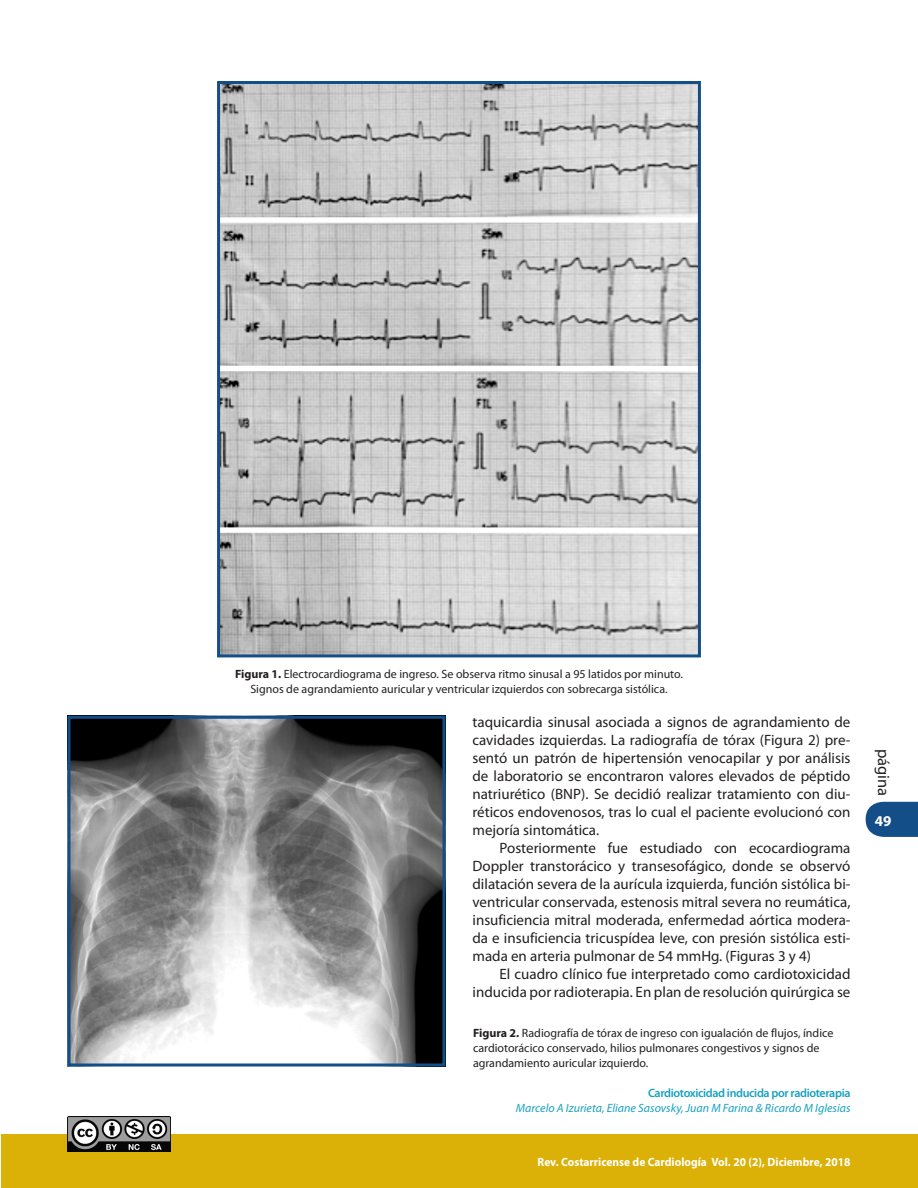
<style>
.page{position:relative;width:918px;height:1188px;background:#fff}
.page>*{position:absolute;margin:0;border:0;box-sizing:border-box;transform-origin:0 0}
.t1{font:16.5px "Myriad Pro";color:#231f20}
._00-Texto_Normal{font:15px/18px "Myriad Pro";color:#231f20;text-align:justify}
.t2{font:700 15px "Myriad Pro";color:#fff}
._08_1-Pie_de_página{font:600 12.15px "Myriad Pro";letter-spacing:-.03em;color:#18a1c1}
._16-Pie_de_Figura{font:12px/15px "Myriad Pro";color:#231f20}
._09_1-Pie_de_página{font:italic 12px "Myriad Pro";color:#18a1c1}
.t3{font:700 12px "Myriad Pro";color:#fff;scale:.95 1}
.s1{font-weight:700}
</style>
<div class="page">
<svg style="left:866px;top:801px;width:52px;height:36px;background:#265c92"></svg>
<div style="left:1px;top:1134px;width:917px;height:54px;background:#dbb108"></div>
<img style="left:68px;top:1116px;width:102px;height:36px">
<img style="left:221px;top:85px;width:476px;height:568px">
<div style="left:217px;top:81px;width:484px;height:576px;border:3px solid #134e89"></div>
<img style="left:72px;top:720px;width:370px;height:342px">
<div style="left:68px;top:716px;width:378px;height:350px;border:3px solid #134e89"></div>
<p class="_16-Pie_de_Figura" style="left:235px;top:666px;width:449px"><span class="s1">Figura 1.</span> Electrocardiograma de ingreso. Se observa ritmo sinusal a 95 latidos por minuto.</p>
<p class="_16-Pie_de_Figura" style="left:250px;top:681px;width:419px">Signos de agrandamiento auricular y ventricular izquierdos con sobrecarga sistólica.</p>
<p class="_00-Texto_Normal" style="left:472px;top:713px;width:380px">taquicardia sinusal asociada a signos de agrandamiento de cavidades izquierdas. La radiografía de tórax (Figura 2) pre&shy;sentó un patrón de hipertensión venocapilar y por análisis de laboratorio se encontraron valores elevados de péptido natriurético (BNP). Se decidió realizar tratamiento con diu&shy;réticos endovenosos, tras lo cual el paciente evolucionó con mejoría sintomática.</p>
<p class="_00-Texto_Normal" style="left:472px;top:839px;width:380px;text-indent:27px">Posteriormente fue estudiado con ecocardiograma Doppler transtorácico y transesofágico, donde se observó dilatación severa de la aurícula izquierda, función sistólica bi&shy;ventricular conservada, estenosis mitral severa no reumática, insuficiencia mitral moderada, enfermedad aórtica modera&shy;da e insuficiencia tricuspídea leve, con presión sistólica esti&shy;mada en arteria pulmonar de 54 mmHg. (Figuras 3 y 4)</p>
<p class="_00-Texto_Normal" style="left:472px;top:965px;width:379px;text-align:right">El cuadro clínico fue interpretado como cardiotoxicidad inducida por radioterapia. En plan de resolución quirúrgica se</p>
<p class="_16-Pie_de_Figura" style="left:473px;top:1025px;width:362px"><span class="s1">Figura 2.</span> Radiografía de tórax de ingreso con igualación de flujos, índice cardiotorácico conservado, hilios pulmonares congestivos y signos de agrandamiento auricular izquierdo.</p>
<p class="_08_1-Pie_de_página" style="left:648px;top:1085px;width:204px">Cardiotoxicidad inducida por radioterapia</p>
<p class="_09_1-Pie_de_página" style="left:516px;top:1101px;width:336px">Marcelo A Izurieta, Eliane Sasovsky, Juan M Farina &amp; Ricardo M Iglesias</p>
<p class="t3" style="left:538px;top:1154px;width:331px">Rev. Costarricense de Cardiología Vol. 20 (2), Diciembre, 2018</p>
<p class="t1" style="left:894px;top:749px;width:49px;rotate:90deg">página</p>
<p class="t2" style="left:875px;top:811px;width:18px">49</p>
</div>
